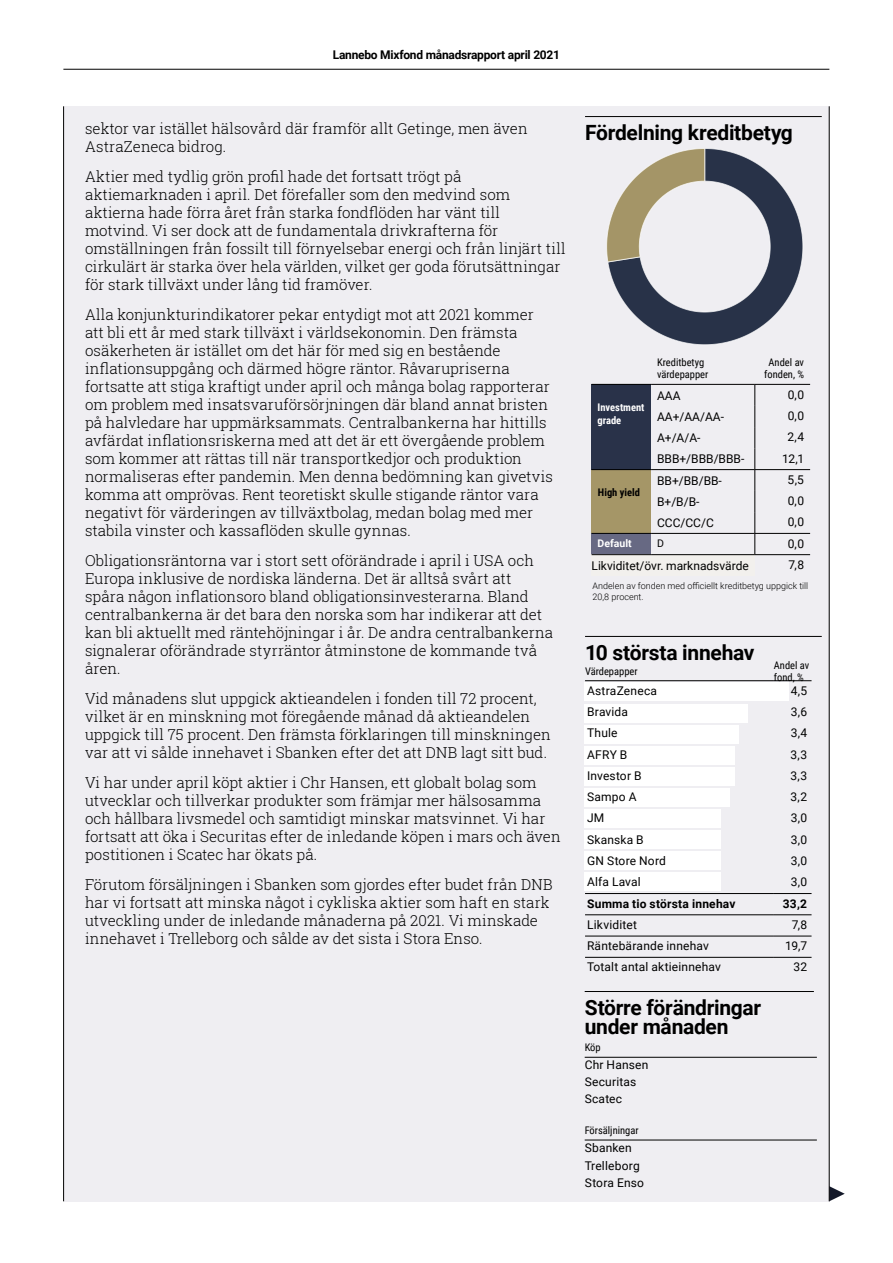
<style>
.page{position:relative;width:893px;height:1263px;background:#fff}
.page>*{position:absolute;margin:0;border:0;box-sizing:border-box;transform-origin:0 0}
.t1{font:700 21px/19.5px "Roboto";letter-spacing:-.015em;color:#000}
.t2{font:300 15px/18px "Roboto Slab";color:#000}
.t3{font:12px/21.3px "Roboto";letter-spacing:.015em;color:#000}
.t4{font:700 12px "Roboto";letter-spacing:-.02em;color:#000}
.t5{font:700 12px "Roboto";letter-spacing:.02em;color:#000}
.t6{font:10.5px/12.6px "Roboto Condensed";color:#000}
.t7{font:700 10.5px/12.6px "Roboto Condensed";color:#fff}
.t8{font:700 10.5px "Roboto Condensed";color:#000}
.t9{font:700 10.5px "Roboto";color:#fff}
.t10{font:10.5px "Roboto";color:#000}
.t11{font:300 9px/10.5px "Roboto";color:#000}
</style>
<div class="page">
<div style="left:64px;top:106px;width:765px;height:1095px;background:#efeef2"></div>
<svg style="left:830px;top:1186px;width:15px;height:15px"></svg>
<hr style="left:829px;top:106px;width:1px;height:1095px;background:#000">
<hr style="left:63px;top:106px;width:1px;height:1095px;background:#000">
<div style="left:584px;top:682px;width:205px;height:19px;background:#fff"></div>
<div style="left:584px;top:704px;width:164px;height:18px;background:#fff"></div>
<div style="left:584px;top:725px;width:155px;height:19px;background:#fff"></div>
<div style="left:584px;top:746px;width:151px;height:19px;background:#fff"></div>
<div style="left:584px;top:767px;width:151px;height:19px;background:#fff"></div>
<div style="left:584px;top:788px;width:146px;height:19px;background:#fff"></div>
<div style="left:584px;top:809px;width:137px;height:19px;background:#fff"></div>
<div style="left:584px;top:830px;width:137px;height:19px;background:#fff"></div>
<div style="left:584px;top:851px;width:137px;height:19px;background:#fff"></div>
<div style="left:584px;top:872px;width:137px;height:19px;background:#fff"></div>
<hr style="left:585px;top:636px;width:237px;height:1px;background:#000">
<hr style="left:585px;top:680px;width:189px;height:1px;background:#000">
<hr style="left:774px;top:680px;width:37px;height:1px;background:#000">
<hr style="left:585px;top:893px;width:189px;height:1px;background:#000">
<hr style="left:774px;top:893px;width:37px;height:1px;background:#000">
<hr style="left:585px;top:914px;width:189px;height:1px;background:#000">
<hr style="left:774px;top:914px;width:37px;height:1px;background:#000">
<hr style="left:585px;top:936px;width:189px;height:1px;background:#000">
<hr style="left:774px;top:936px;width:37px;height:1px;background:#000">
<hr style="left:585px;top:957px;width:189px;height:1px;background:#000">
<hr style="left:774px;top:957px;width:37px;height:1px;background:#000">
<hr style="left:585px;top:991px;width:229px;height:1px;background:#000">
<hr style="left:585px;top:1057px;width:232px;height:1px;background:#000">
<hr style="left:585px;top:1140px;width:232px;height:1px;background:#000">
<hr style="left:585px;top:116px;width:237px;height:1px;background:#000">
<div style="left:592px;top:384px;width:59px;height:86px;background:#293249"></div>
<div style="left:592px;top:470px;width:59px;height:63px;background:#a59667"></div>
<div style="left:592px;top:533px;width:59px;height:22px;background:#676983"></div>
<div style="left:592px;top:555px;width:163px;height:21px;background:#f2f0ed"></div>
<hr style="left:592px;top:384px;width:59px;height:1px;background:#000">
<hr style="left:651px;top:384px;width:104px;height:1px;background:#000">
<hr style="left:755px;top:384px;width:55px;height:1px;background:#000">
<hr style="left:592px;top:554px;width:59px;height:1px;background:#000">
<hr style="left:651px;top:554px;width:104px;height:1px;background:#000">
<hr style="left:755px;top:554px;width:55px;height:1px;background:#000">
<hr style="left:592px;top:469px;width:59px;height:1px;background:#000">
<hr style="left:651px;top:469px;width:104px;height:1px;background:#000">
<hr style="left:755px;top:469px;width:55px;height:1px;background:#000">
<hr style="left:592px;top:533px;width:59px;height:1px;background:#000">
<hr style="left:651px;top:533px;width:104px;height:1px;background:#000">
<hr style="left:755px;top:533px;width:55px;height:1px;background:#000">
<svg style="left:755px;top:385px;width:1px;height:169px"></svg>
<svg style="left:606px;top:148px;width:197px;height:197px"></svg>
<hr style="left:63px;top:69px;width:766px;height:1px;background:#000">
<p class="t4" style="left:333px;top:46px;width:229px">Lannebo Mixfond månadsrapport april 2021</p>
<p class="t2" style="left:85px;top:119px;width:444px">sektor var istället hälsovård där framför allt Getinge, men även<br>AstraZeneca bidrog.</p>
<p class="t2" style="left:85px;top:167px;width:482px">Aktier med tydlig grön profil hade det fortsatt trögt på aktiemarknaden i april. Det förefaller som den medvind som aktierna hade förra året från starka fondflöden har vänt till motvind. Vi ser dock att de fundamentala drivkrafterna för omställningen från fossilt till förnyelsebar energi och från linjärt till cirkulärt är starka över hela världen, vilket ger goda förutsättningar för stark tillväxt under lång tid framöver.</p>
<p class="t2" style="left:85px;top:305px;width:469px">Alla konjunkturindikatorer pekar entydigt mot att 2021 kommer att bli ett år med stark tillväxt i världsekonomin. Den främsta osäkerheten är istället om det här för med sig en bestående inflationsuppgång och därmed högre räntor. Råvarupriserna fortsatte att stiga kraftigt under april och många bolag rapporterar om problem med insatsvaruförsörjningen där bland annat bristen på halvledare har uppmärksammats. Centralbankerna har hittills avfärdat inflationsriskerna med att det är ett övergående problem som kommer att rättas till när transportkedjor och produktion normaliseras efter pandemin. Men denna bedömning kan givetvis komma att omprövas. Rent teoretiskt skulle stigande räntor vara negativt för värderingen av tillväxtbolag, medan bolag med mer stabila vinster och kassaflöden skulle gynnas.</p>
<p class="t2" style="left:85px;top:551px;width:470px">Obligationsräntorna var i stort sett oförändrade i april i USA och Europa inklusive de nordiska länderna. Det är alltså svårt att spåra någon inflationsoro bland obligationsinvesterarna. Bland centralbankerna är det bara den norska som har indikerar att det kan bli aktuellt med räntehöjningar i år. De andra centralbankerna signalerar oförändrade styrräntor åtminstone de kommande två åren.</p>
<p class="t2" style="left:85px;top:689px;width:467px">Vid månadens slut uppgick aktieandelen i fonden till 72 procent, vilket är en minskning mot föregående månad då aktieandelen uppgick till 75 procent. Den främsta förklaringen till minskningen var att vi sålde innehavet i Sbanken efter det att DNB lagt sitt bud.</p>
<p class="t2" style="left:85px;top:773px;width:477px">Vi har under april köpt aktier i Chr Hansen, ett globalt bolag som utvecklar och tillverkar produkter som främjar mer hälsosamma och hållbara livsmedel och samtidigt minskar matsvinnet. Vi har fortsatt att öka i Securitas efter de inledande köpen i mars och även postitionen i Scatec har ökats på.</p>
<p class="t2" style="left:85px;top:875px;width:469px">Förutom försäljningen i Sbanken som gjordes efter budet från DNB har vi fortsatt att minska något i cykliska aktier som haft en stark utveckling under de inledande månaderna på 2021. Vi minskade innehavet i Trelleborg och sålde av det sista i Stora Enso.</p>
<h1 class="t1" style="left:585px;top:122px;width:209px">Fördelning kreditbetyg</h1>
<p class="t6" style="left:657px;top:355px;width:53px">Kreditbetyg värdepapper</p>
<p class="t6" style="left:764px;top:355px;width:41px;text-align:center">Andel av fonden, %</p>
<p class="t3" style="left:782px;top:383px;width:23px;text-align:center">0,0<br>0,0<br>2,4<br>12,1<br>5,5<br>0,0<br>0,0<br>0,0<br>7,8</p>
<p class="t3" style="left:657px;top:384px;width:89px">AAA<br>AA+/AA/AA-<br>A+/A/A-<br>BBB+/BBB/BBB-</p>
<p class="t7" style="left:597px;top:401px;width:48px">Investment grade</p>
<p class="t3" style="left:657px;top:469px;width:66px">BB+/BB/BB-<br>B+/B/B-<br>CCC/CC/C</p>
<p class="t8" style="left:598px;top:485px;width:44px">High yield</p>
<p class="t9" style="left:598px;top:536px;width:36px">Default</p>
<p class="t10" style="left:657px;top:536px;width:8px">D</p>
<p class="t3" style="left:592px;top:554px;width:159px">Likviditet/övr. marknadsvärde</p>
<p class="t11" style="left:593px;top:580px;width:217px">Andelen av fonden med officiellt kreditbetyg uppgick till<br>20,8 procent.</p>
<h1 class="t1" style="left:585px;top:642px;width:171px">10 största innehav</h1>
<p class="t6" style="left:585px;top:664px;width:54px">Värdepapper</p>
<p class="t6" style="left:774px;top:659px;width:37px;line-height:11.4px">Andel av fond, %</p>
<p class="t3" style="left:587px;top:679px;width:72px">AstraZeneca</p>
<p class="t3" style="left:791px;top:679px;width:18px">4,5</p>
<p class="t3" style="left:587px;top:701px;width:43px">Bravida</p>
<p class="t3" style="left:791px;top:701px;width:18px">3,6</p>
<p class="t3" style="left:587px;top:722px;width:32px">Thule</p>
<p class="t3" style="left:791px;top:722px;width:18px">3,4</p>
<p class="t3" style="left:587px;top:743px;width:42px">AFRY B</p>
<p class="t3" style="left:791px;top:743px;width:18px">3,3</p>
<p class="t3" style="left:587px;top:764px;width:56px">Investor B</p>
<p class="t3" style="left:791px;top:764px;width:18px">3,3</p>
<p class="t3" style="left:587px;top:786px;width:51px">Sampo A</p>
<p class="t3" style="left:791px;top:786px;width:18px">3,2</p>
<p class="t3" style="left:587px;top:807px;width:19px">JM</p>
<p class="t3" style="left:791px;top:807px;width:18px">3,0</p>
<p class="t3" style="left:587px;top:828px;width:58px">Skanska B</p>
<p class="t3" style="left:791px;top:828px;width:18px">3,0</p>
<p class="t3" style="left:587px;top:850px;width:80px">GN Store Nord</p>
<p class="t3" style="left:791px;top:850px;width:18px">3,0</p>
<p class="t3" style="left:587px;top:871px;width:55px">Alfa Laval</p>
<p class="t3" style="left:791px;top:871px;width:18px">3,0</p>
<p class="t5" style="left:587px;top:895px;width:150px">Summa tio största innehav</p>
<p class="t4" style="left:783px;top:895px;width:26px">33,2</p>
<p class="t3" style="left:587px;top:913px;width:52px">Likviditet</p>
<p class="t3" style="left:792px;top:913px;width:17px">7,8</p>
<p class="t3" style="left:587px;top:935px;width:123px">Räntebärande innehav</p>
<p class="t3" style="left:785px;top:935px;width:23px">19,7</p>
<p class="t3" style="left:587px;top:956px;width:135px">Totalt antal aktieinnehav</p>
<p class="t3" style="left:793px;top:956px;width:15px">32</p>
<h1 class="t1" style="left:585px;top:997px;width:178px">Större förändringar under månaden</h1>
<p class="t6" style="left:585px;top:1040px;width:18px">Köp</p>
<p class="t3" style="left:585px;top:1056px;width:65px;line-height:17px">Chr Hansen<br>Securitas<br>Scatec</p>
<p class="t6" style="left:585px;top:1123px;width:55px">Försäljningar</p>
<p class="t3" style="left:585px;top:1139px;width:61px;line-height:17.4px">Sbanken<br>Trelleborg<br>Stora Enso</p>
</div>
